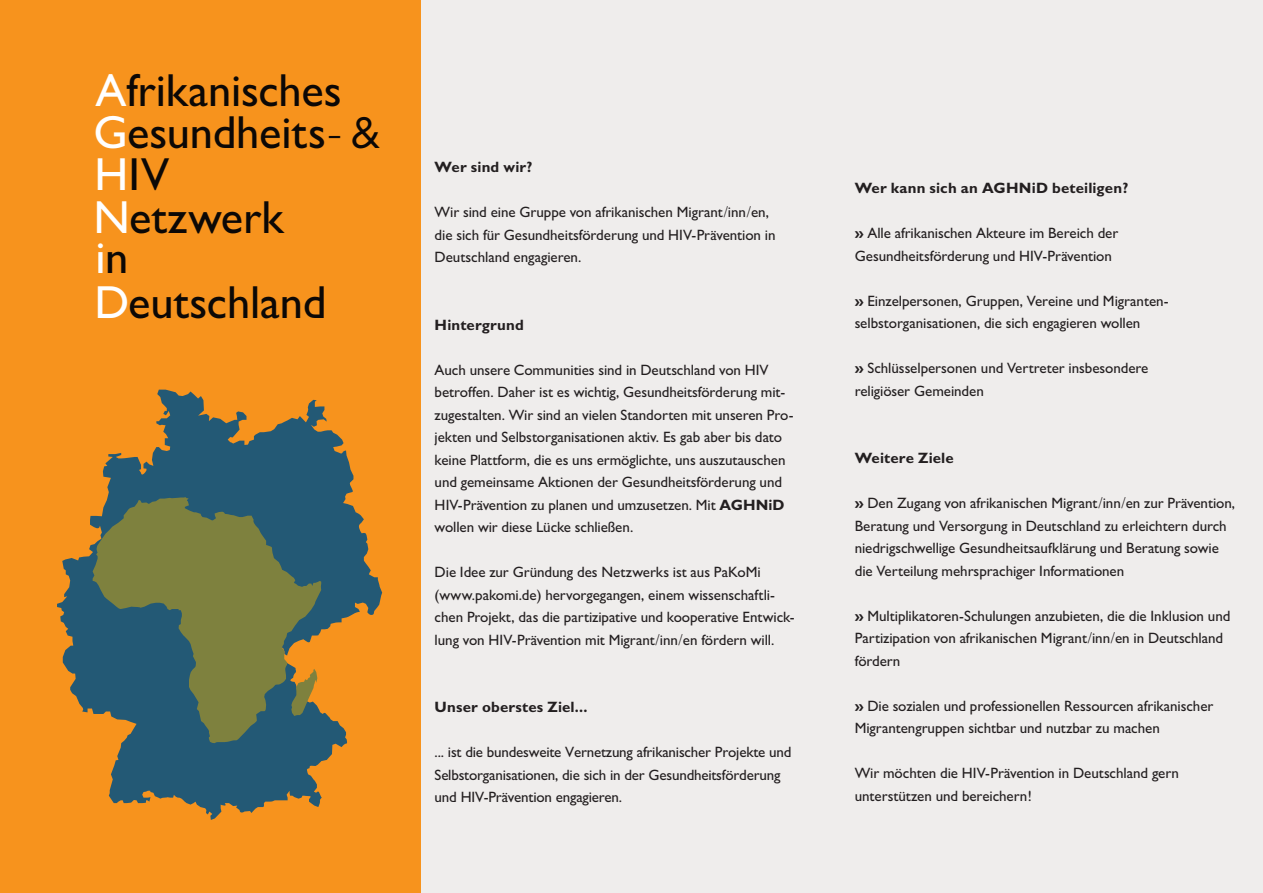
<style>
.page{position:relative;width:1263px;height:893px;background:#fff}
.page>*{position:absolute;margin:0;border:0;box-sizing:border-box;transform-origin:0 0}
.t1{font:46.5px/42.5px "M Gill Sans";letter-spacing:-.005em;color:#0c0806}
.t2{font:15px/22.5px "M Gill Sans";letter-spacing:-.005em;color:#231f20}
.t3{font:700 15px "M Gill Sans";letter-spacing:.01em;color:#231f20}
.s1{color:#fff}
.s2{font-family:"Gill Sans"}
.s3{font-weight:300}
.s4{font-weight:700}
</style>
<div class="page">
<div style="left:420px;top:0;width:843px;height:893px;background:#efedec"></div>
<div style="left:0;top:0;width:420px;height:893px;background:#f7931d"></div>
<svg style="left:57px;top:390px;width:325px;height:430px"></svg>
<svg style="left:93px;top:497px;width:228px;height:246px;background:#5b7054"></svg>
<svg style="left:291px;top:669px;width:26px;height:47px"></svg>
<h1 class="t1" style="left:94px;top:70px;width:288px"><span class="s1">A</span>frikanisches<br><span class="s1">G</span>esundheits<span class="s2">- &amp;<br></span><span class="s1">H</span>IV<br><span class="s1">N</span>etzwerk</h1>
<h1 class="t1" style="left:94px;top:235px;width:233px;line-height:45px"><span class="s1">i</span>n<br><span class="s1">D</span>eutschland</h1>
<p class="t3" style="left:435px;top:159px;width:99px">Wer sind wir?</p>
<p class="t2" style="left:435px;top:201px;width:342px">Wir sind eine Gruppe von afrikanischen Migrant<span class="s3">/</span>inn<span class="s3">/</span>en, die sich für Gesundheitsförderung und HIV-Prävention in<br>Deutschland engagieren.</p>
<p class="t3" style="left:435px;top:316px;width:91px">Hintergrund</p>
<p class="t2" style="left:435px;top:359px;width:360px">Auch unsere Communities sind in Deutschland von HIV betroffen. Daher ist es wichtig, Gesundheitsförderung mit&shy;zugestalten. Wir sind an vielen Standorten mit unseren Pro&shy;jekten und Selbstorganisationen aktiv. Es gab aber bis dato keine Plattform, die es uns ermöglichte, uns auszutauschen und gemeinsame Aktionen der Gesundheitsförderung und HIV-Prävention zu planen und umzusetzen. Mit <span class="s4">AGHNiD </span>wollen wir diese Lücke schließen.</p>
<p class="t2" style="left:435px;top:561px;width:361px">Die Idee zur Gründung des Netzwerks ist aus PaKoMi (www.pakomi.de) hervorgegangen, einem wissenschaftli&shy;chen Projekt, das die partizipative und kooperative Entwick&shy;lung von HIV-Prävention mit Migrant<span class="s3">/</span>inn<span class="s3">/</span>en fördern will.</p>
<p class="t3" style="left:435px;top:699px;width:155px">Unser oberstes Ziel...</p>
<p class="t2" style="left:435px;top:741px;width:358px">... ist die bundesweite Vernetzung afrikanischer Projekte und<br>Selbstorganisationen, die sich in der Gesundheitsförderung und HIV-Prävention engagieren.</p>
<p class="t3" style="left:855px;top:180px;width:275px">Wer kann sich an AGHNiD beteiligen?</p>
<p class="t2" style="left:855px;top:222px;width:265px"><span class="s4">»</span> Alle afrikanischen Akteure im Bereich der<br>Gesundheitsförderung und HIV-Prävention</p>
<p class="t2" style="left:855px;top:290px;width:315px"><span class="s4">»</span> Einzelpersonen, Gruppen, Vereine und Migranten&shy;selbstorganisationen, die sich engagieren wollen</p>
<p class="t2" style="left:855px;top:357px;width:295px"><span class="s4">»</span> Schlüsselpersonen und Vertreter insbesondere religiöser Gemeinden</p>
<p class="t3" style="left:855px;top:450px;width:101px">Weitere Ziele</p>
<p class="t2" style="left:855px;top:492px;width:382px"><span class="s4">»</span> Den Zugang von afrikanischen Migrant<span class="s3">/</span>inn<span class="s3">/</span>en zur Prävention, Beratung und Versorgung in Deutschland zu erleichtern durch niedrigschwellige Gesundheitsaufklärung und Beratung sowie die Verteilung mehrsprachiger Informationen</p>
<p class="t2" style="left:855px;top:605px;width:377px"><span class="s4">»</span> Multiplikatoren-Schulungen anzubieten, die die Inklusion und<br>Partizipation von afrikanischen Migrant<span class="s3">/</span>inn<span class="s3">/</span>en in Deutschland fördern</p>
<p class="t2" style="left:855px;top:695px;width:360px"><span class="s4">»</span> Die sozialen und professionellen Ressourcen afrikanischer<br>Migrantengruppen sichtbar und nutzbar zu machen</p>
<p class="t2" style="left:855px;top:762px;width:326px">Wir möchten die HIV-Prävention in Deutschland gern unterstützen und bereichern!</p>
</div>
